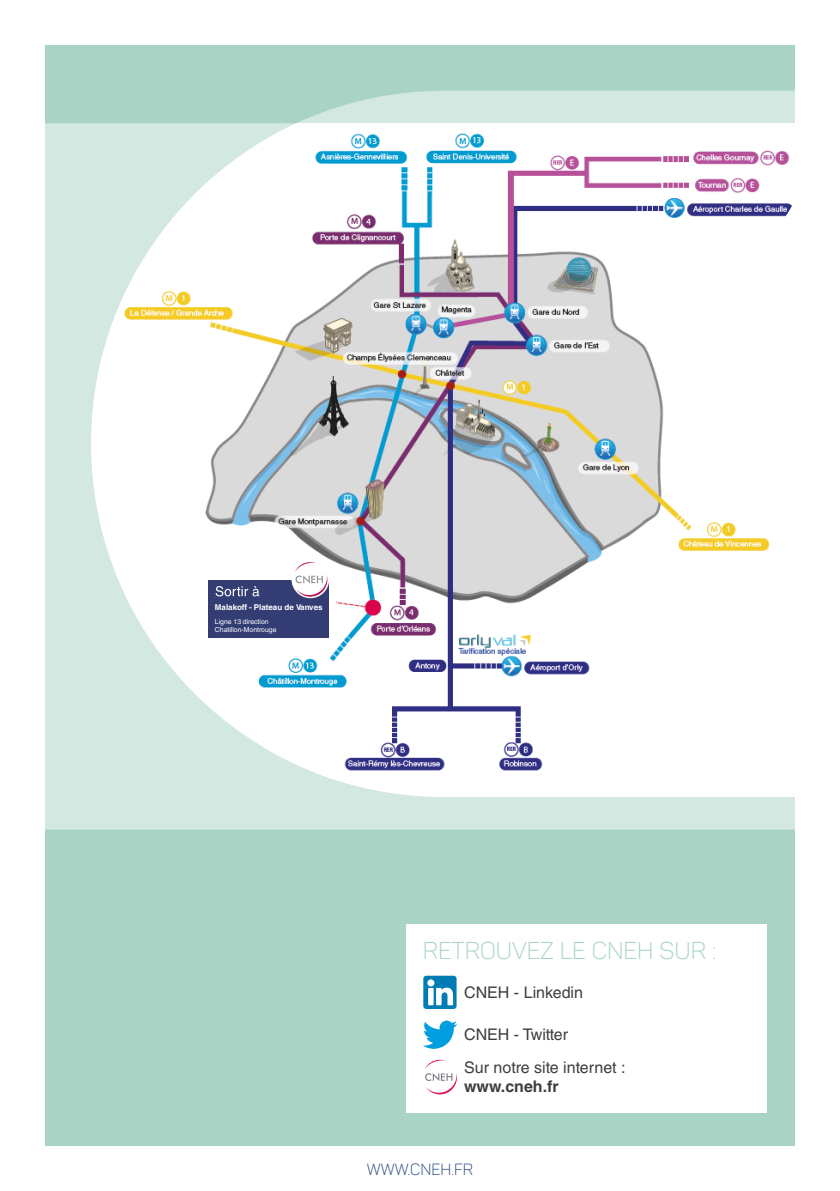
<style>
.page{position:relative;width:840px;height:1191px;background:#fff}
.page>*{position:absolute;margin:0;border:0;box-sizing:border-box;transform-origin:0 0}
.t1{font:24px "Panton Light Caps";color:#a8d3c5}
.t2{font:16px "Helvetica LT Std";color:#3e3e3f}
.t3{font:16px "Panton Light Caps";color:#25447a}
.t4{font:700 16px "Helvetica LT Std";color:#3e3e3f}
.t5{font:700 8px "Helvetica LT Std";color:#fff}
.t6{font:6.8px/8.2px "Helvetica LT Std";color:#fff}
</style>
<div class="page">
<div style="left:45px;top:45px;width:749px;height:1100px;background:#a8d3c5"></div>
<div style="left:45px;top:123px;width:750px;height:706px;background:#d3e8e1"></div>
<svg style="left:297px;top:91px;width:498px;height:32px;background:#cee5de"></svg>
<svg style="left:91px;top:123px;width:704px;height:674px;background:#e1e5e8"></svg>
<img style="left:92px;top:123px;width:204px;height:410px">
<div style="left:208px;top:580px;width:121px;height:58px;background:#333d73"></div>
<svg style="left:215px;top:586px;width:44px;height:10px"></svg>
<div style="left:291px;top:560px;width:38px;height:38px;background:#fff;border-radius:50%"></div>
<svg style="left:295px;top:562px;width:32px;height:35px"></svg>
<div style="left:405px;top:924px;width:361px;height:189px;background:#fff"></div>
<svg style="left:423px;top:1020px;width:34px;height:28px"></svg>
<svg style="left:423px;top:975px;width:33px;height:34px"></svg>
<svg style="left:424px;top:1059px;width:33px;height:36px"></svg>
<p class="t5" style="left:215px;top:602px;width:109px">Malakoff - Plateau de Vanves</p>
<p class="t6" style="left:215px;top:617px;width:63px">Ligne 13 direction<br>Chatillon-Montrouge</p>
<p class="t1" style="left:422px;top:936px;width:295px">RETROUVEZ LE CNEH SUR :</p>
<p class="t2" style="left:464px;top:983px;width:120px">CNEH - Linkedin</p>
<p class="t2" style="left:464px;top:1025px;width:105px">CNEH - Twitter</p>
<p class="t2" style="left:464px;top:1058px;width:163px">Sur notre site internet :</p>
<p class="t4" style="left:464px;top:1077px;width:96px">www.cneh.fr</p>
<p class="t3" style="left:366px;top:1159px;width:108px">WWW.CNEH.FR</p>
</div>
